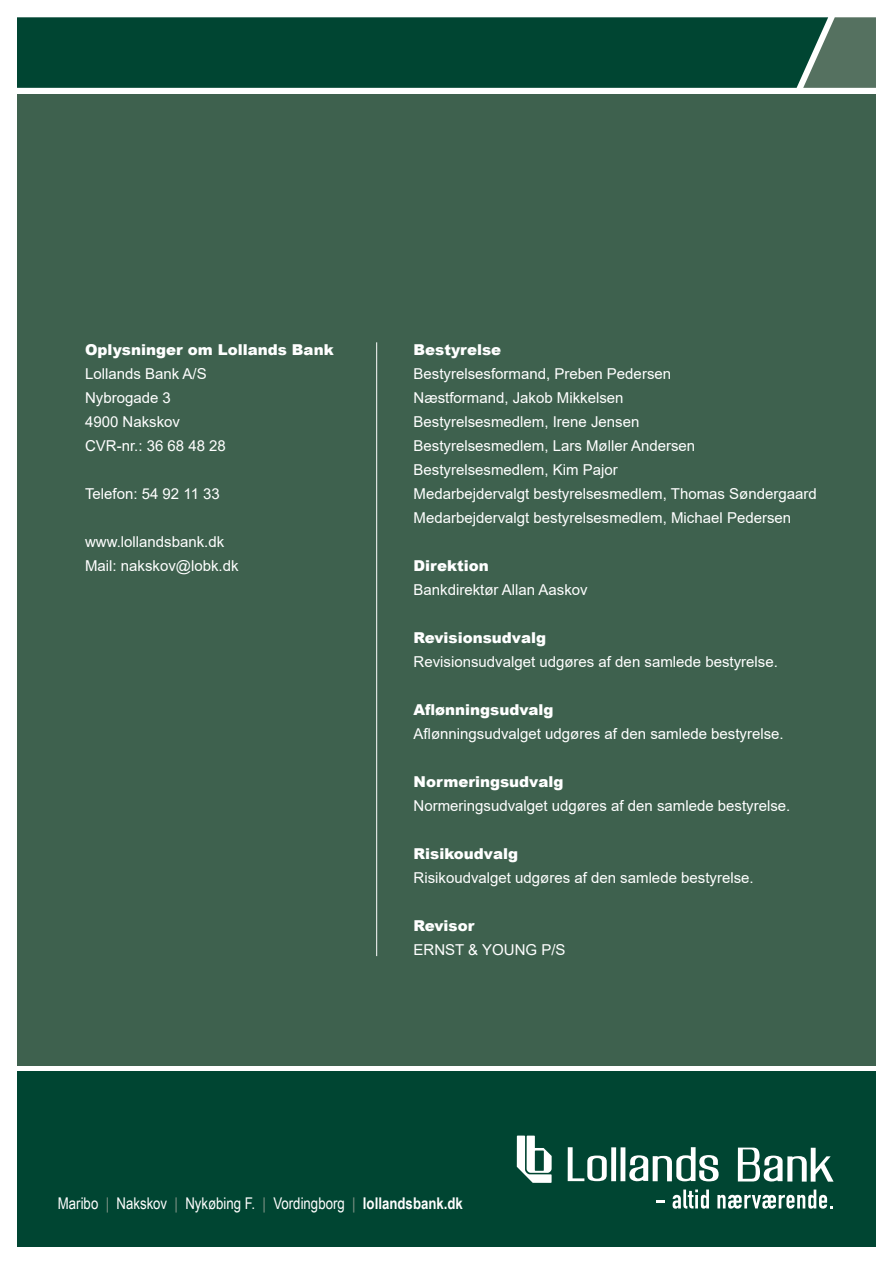
<style>
.page{position:relative;width:893px;height:1263px;background:#fff}
.page>*{position:absolute;margin:0;border:0;box-sizing:border-box;transform-origin:0 0}
.t1{font:16.2px "Arial Narrow";color:#fff}
.t2{font:15px/24px "Arial";color:#fff}
.t3{font:900 15px "Arial";color:#fff}
.s1{color:#819487}
.s2{font-weight:700}
</style>
<div class="page">
<div style="left:828px;top:17px;width:48px;height:71px;background:#557160"></div>
<div style="left:17px;top:17px;width:811px;height:71px;background:#004532"></div>
<div style="left:17px;top:94px;width:859px;height:971px;background:#3e614e"></div>
<div style="left:17px;top:1071px;width:859px;height:175px;background:#004532"></div>
<svg style="left:568px;top:1147px;width:39px;height:34px"></svg>
<div style="left:611px;top:1147px;width:5px;height:34px;background:#fff"></div>
<div style="left:620px;top:1147px;width:5px;height:34px;background:#fff"></div>
<svg style="left:629px;top:1147px;width:90px;height:34px"></svg>
<svg style="left:738px;top:1147px;width:96px;height:35px"></svg>
<svg style="left:517px;top:1135px;width:35px;height:48px"></svg>
<svg style="left:656px;top:1200px;width:8px;height:2px"></svg>
<svg style="left:673px;top:1189px;width:36px;height:19px"></svg>
<svg style="left:717px;top:1189px;width:115px;height:20px"></svg>
<hr style="left:376px;top:342px;width:1px;height:614px;background:#fff">
<p class="t3" style="left:85px;top:339px;width:250px">Oplysninger om Lollands Bank</p>
<p class="t2" style="left:85px;top:362px;width:142px">Lollands Bank A/S<br>Nybrogade 3<br>4900 Nakskov<br>CVR-nr.: 36 68 48 28</p>
<p class="t2" style="left:85px;top:482px;width:136px">Telefon: 54 92 11 33</p>
<p class="t2" style="left:85px;top:530px;width:155px">www.lollandsbank.dk<br>Mail: nakskov@lobk.dk</p>
<p class="t3" style="left:414px;top:339px;width:89px">Bestyrelse</p>
<p class="t2" style="left:414px;top:362px;width:405px">Bestyrelsesformand, Preben Pedersen<br>Næstformand, Jakob Mikkelsen<br>Bestyrelsesmedlem, Irene Jensen<br>Bestyrelsesmedlem, Lars Møller Andersen Bestyrelsesmedlem, Kim Pajor<br>Medarbejdervalgt bestyrelsesmedlem, Thomas Søndergaard Medarbejdervalgt bestyrelsesmedlem, Michael Pedersen</p>
<p class="t3" style="left:414px;top:555px;width:77px">Direktion</p>
<p class="t2" style="left:414px;top:578px;width:176px">Bankdirektør Allan Aaskov</p>
<p class="t3" style="left:414px;top:627px;width:134px">Revisionsudvalg</p>
<p class="t2" style="left:414px;top:650px;width:366px">Revisionsudvalget udgøres af den samlede bestyrelse.</p>
<p class="t3" style="left:414px;top:699px;width:142px">Aflønningsudvalg</p>
<p class="t2" style="left:414px;top:722px;width:372px">Aflønningsudvalget udgøres af den samlede bestyrelse.</p>
<p class="t3" style="left:414px;top:771px;width:151px">Normeringsudvalg</p>
<p class="t2" style="left:414px;top:794px;width:378px">Normeringsudvalget udgøres af den samlede bestyrelse.</p>
<p class="t3" style="left:414px;top:843px;width:106px">Risikoudvalg</p>
<p class="t2" style="left:414px;top:866px;width:342px">Risikoudvalget udgøres af den samlede bestyrelse.</p>
<p class="t3" style="left:414px;top:915px;width:62px">Revisor</p>
<p class="t2" style="left:414px;top:938px;width:153px">ERNST &amp; YOUNG P/S</p>
<p class="t1" style="left:58px;top:1191px;width:407px">Maribo <span class="s1">|</span> Nakskov <span class="s1">|</span> Nykøbing F. <span class="s1">|</span> Vordingborg <span class="s1">|</span> <span class="s2">lollandsbank.dk</span></p>
</div>
